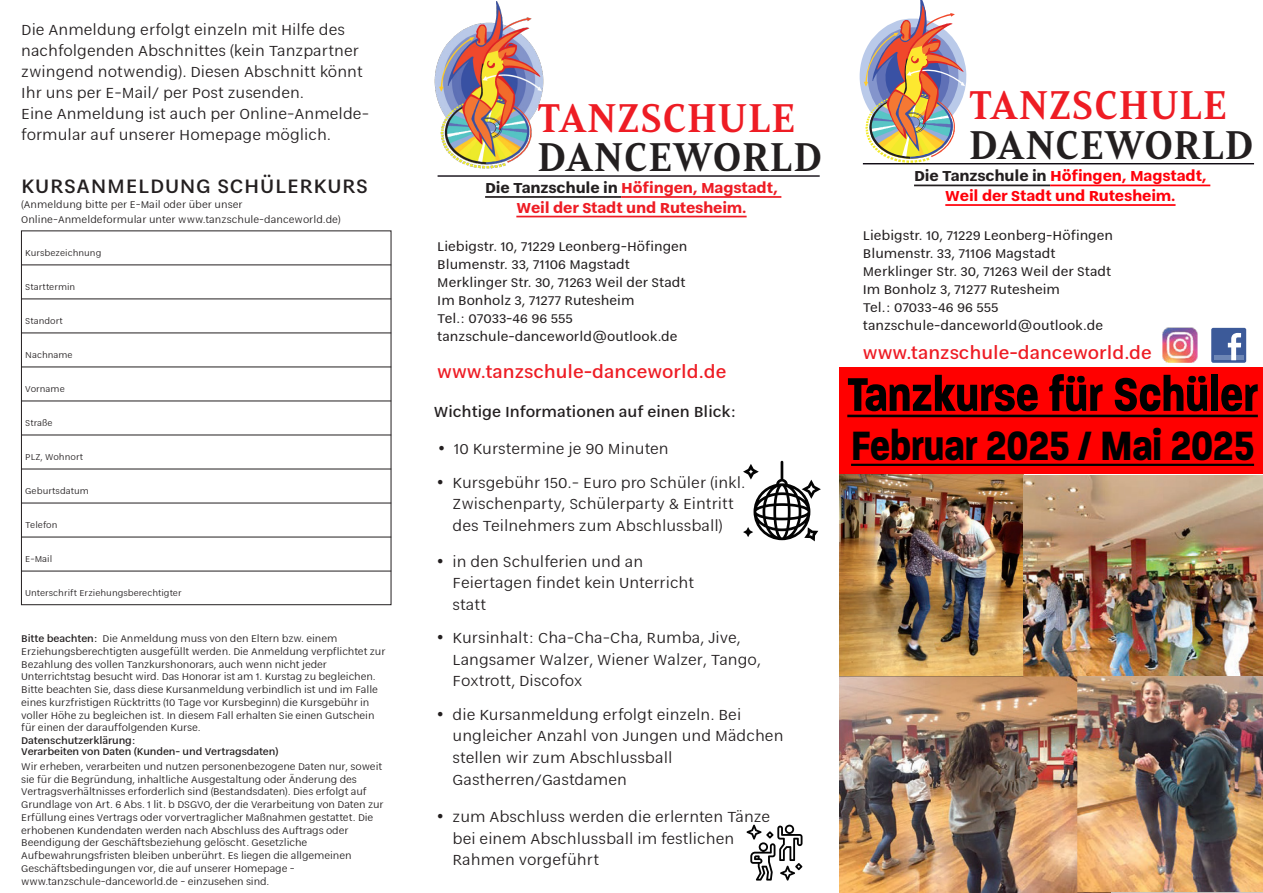
<style>
.page{position:relative;width:1263px;height:893px;background:#fff}
.page>*{position:absolute;margin:0;border:0;box-sizing:border-box;transform-origin:0 0}
.t1{font:700 51px "Paralucent Condensed";color:#000}
.t2{font:700 44.25px "Paralucent Condensed";color:#000}
.t3{font:39.75px "Mandrel Nor Bol";letter-spacing:.025em;color:#ee1c24}
.t4{font:39.75px "Mandrel Nor Bol";letter-spacing:.025em;color:#231f20}
.t5{font:500 24px "Narkiss Tam";letter-spacing:.03em;color:#231f20}
.t6{font:500 21.3px "Narkiss Tam";color:#ee1c24}
.t7{font:300 18px/21.6px "Narkiss Tam";color:#231f20}
.t8{font:500 18px "Narkiss Tam";color:#231f20}
.t9{font:700 17.85px/19.6px "Narkiss Tam";letter-spacing:-.01em;color:#ff000a;text-align:center}
.t10{font:700 17.85px/19.6px "Narkiss Tam";letter-spacing:-.01em;color:#ee1c24;text-align:center}
.t11{font:15.6px/18px "Narkiss Tam";color:#231f20}
.t12{font:300 12px/12.8px "Narkiss Tam";letter-spacing:-.01em;color:#231f20}
.t13{font:500 12px/10.5px "Narkiss Tam";letter-spacing:-.01em;color:#231f20}
.t14{font:300 10.5px "Narkiss Tam";color:#231f20}
.s1{font-weight:500}
.s2{color:#231f20}
.s3{font-family:"Times New Roman";font-weight:400}
</style>
<div class="page">
<img style="left:840px;top:676px;width:237px;height:217px">
<img style="left:840px;top:473px;width:184px;height:203px">
<img style="left:1024px;top:475px;width:239px;height:201px">
<img style="left:1077px;top:676px;width:186px;height:217px">
<svg style="left:859px;top:0;width:108px;height:163px"></svg>
<hr style="left:914px;top:185px;width:136px;height:1px;background:#231f20">
<hr style="left:1050px;top:185px;width:160px;height:1px;background:#ff000a">
<hr style="left:945px;top:204px;width:230px;height:2px;background:#ff000a">
<div style="left:1211px;top:328px;width:35px;height:35px;background:#3c5a99;border-radius:2px"></div>
<div style="left:1214px;top:355px;width:30px;height:5px;background:#6d86b5"></div>
<svg style="left:1228px;top:333px;width:13px;height:27px"></svg>
<hr style="left:485px;top:196px;width:136px;height:2px;background:#231f20">
<hr style="left:621px;top:196px;width:160px;height:2px;background:#ee1c24">
<hr style="left:516px;top:216px;width:231px;height:1px;background:#ee1c24">
<hr style="left:863px;top:163px;width:391px;height:1px;background:#120d15">
<hr style="left:438px;top:175px;width:382px;height:2px;background:#120d15">
<div style="left:21px;top:231px;width:370px;height:374px;border:1px solid #231f20"></div>
<hr style="left:21px;top:265px;width:370px;height:1px;background:#231f20">
<hr style="left:21px;top:299px;width:370px;height:1px;background:#231f20">
<hr style="left:21px;top:333px;width:370px;height:1px;background:#231f20">
<hr style="left:21px;top:367px;width:370px;height:1px;background:#231f20">
<hr style="left:21px;top:401px;width:370px;height:1px;background:#231f20">
<hr style="left:21px;top:435px;width:370px;height:1px;background:#231f20">
<hr style="left:21px;top:469px;width:370px;height:1px;background:#231f20">
<hr style="left:21px;top:503px;width:370px;height:1px;background:#231f20">
<hr style="left:21px;top:537px;width:370px;height:1px;background:#231f20">
<hr style="left:21px;top:571px;width:370px;height:1px;background:#231f20">
<img style="left:1162px;top:328px;width:35px;height:35px">
<img style="left:434px;top:1px;width:110px;height:167px">
<div style="left:840px;top:367px;width:423px;height:106px;background:#f00"></div>
<hr style="left:847px;top:415px;width:411px;height:2px;background:#000">
<hr style="left:851px;top:464px;width:403px;height:2px;background:#000">
<svg style="left:743px;top:461px;width:78px;height:80px"></svg>
<svg style="left:747px;top:825px;width:55px;height:56px"></svg>
<p class="t7" style="left:21px;top:20px;width:349px;line-height:21px">Die Anmeldung erfolgt einzeln mit Hilfe des nachfolgenden Abschnittes (kein Tanzpartner zwingend notwendig). Diesen Abschnitt könnt Ihr uns per E-Mail/ per Post zusenden.<br>Eine Anmeldung ist auch per Online-Anmelde&shy;formular auf unserer Homepage möglich.</p>
<h3 class="t5" style="left:21px;top:174px;width:348px">KURSANMELDUNG SCHÜLERKURS</h3>
<p class="t12" style="left:21px;top:198px;width:321px;line-height:15.1px">(Anmeldung bitte per E-Mail oder über unser<br>Online-Anmeldeformular unter www.tanzschule-danceworld.de)</p>
<p class="t14" style="left:25px;top:247px;width:78px">Kursbezeichnung</p>
<p class="t14" style="left:25px;top:282px;width:52px">Starttermin</p>
<p class="t14" style="left:25px;top:316px;width:39px">Standort</p>
<p class="t14" style="left:25px;top:349px;width:49px">Nachname</p>
<p class="t14" style="left:25px;top:384px;width:41px">Vorname</p>
<p class="t14" style="left:25px;top:418px;width:29px">Straße</p>
<p class="t14" style="left:25px;top:452px;width:59px">PLZ, Wohnort</p>
<p class="t14" style="left:25px;top:486px;width:65px">Geburtsdatum</p>
<p class="t14" style="left:25px;top:520px;width:34px">Telefon</p>
<p class="t14" style="left:25px;top:554px;width:29px">E-Mail</p>
<p class="t14" style="left:25px;top:588px;width:158px">Unterschrift Erziehungsberechtigter</p>
<p class="t12" style="left:21px;top:633px;width:366px"><span class="s1">Bitte beachten:</span> Die Anmeldung muss von den Eltern bzw. einem Erziehungsberechtigten ausgefüllt werden. Die Anmeldung verpflichtet zur Bezahlung des vollen Tanzkurshonorars, auch wenn nicht jeder Unterrichtstag besucht wird. Das Honorar ist am 1. Kurstag zu begleichen.<br>Bitte beachten Sie, dass diese Kursanmeldung verbindlich ist und im Falle eines kurzfristigen Rücktritts (10 Tage vor Kursbeginn) die Kursgebühr in voller Höhe zu begleichen ist. In diesem Fall erhalten Sie einen Gutschein für einen der darauffolgenden Kurse.</p>
<p class="t13" style="left:21px;top:736px;width:259px">Datenschutzerklärung:<br>Verarbeiten von Daten (Kunden- und Vertragsdaten)</p>
<p class="t12" style="left:21px;top:760px;width:364px">Wir erheben, verarbeiten und nutzen personenbezogene Daten nur, soweit sie für die Begründung, inhaltliche Ausgestaltung oder Änderung des Vertragsverhältnisses erforderlich sind (Bestandsdaten). Dies erfolgt auf Grundlage von Art. 6 Abs. 1 lit. b DSGVO, der die Verarbeitung von Daten zur Erfüllung eines Vertrags oder vorvertraglicher Maßnahmen gestattet. Die erhobenen Kundendaten werden nach Abschluss des Auftrags oder Beendigung der Geschäftsbeziehung gelöscht. Gesetzliche Aufbewahrungsfristen bleiben unberührt. Es liegen die allgemeinen Geschäftsbedingungen vor, die auf unserer Homepage - www.tanzschule-danceworld.de - einzusehen sind.</p>
<h3 class="t3" style="left:537px;top:94px;width:259px">TANZSCHULE</h3>
<h3 class="t4" style="left:537px;top:134px;width:286px">DANCEWORLD</h3>
<h3 class="t10" style="left:485px;top:179px;width:294px"><span class="s2">Die Tanzschule in</span> Höfingen, Magstadt,<br>Weil der Stadt und Rutesheim.</h3>
<h3 class="t11" style="left:437px;top:238px;width:252px">Liebigstr. 10, 71229 Leonberg-Höfingen Blumenstr. 33, 71106 Magstadt Merklinger Str. 30, 71263 Weil der Stadt Im Bonholz 3, 71277 Rutesheim<br>Tel.: 07033-46 96 555 tanzschule-danceworld@outlook.de</h3>
<h3 class="t6" style="left:437px;top:361px;width:291px">www.tanzschule-danceworld.de</h3>
<h3 class="t8" style="left:434px;top:403px;width:304px">Wichtige Informationen auf einen Blick:</h3>
<h3 class="t7" style="left:438px;top:439px;width:232px"><span class="s3">•</span> 10 Kurstermine je 90 Minuten</h3>
<h3 class="t7" style="left:437px;top:472px;width:310px;text-align:center"><span class="s3">•</span> Kursgebühr 150.- Euro pro Schüler (inkl.<br>Zwischenparty, Schülerparty &amp; Eintritt des Teilnehmers zum Abschlussball)</h3>
<h3 class="t7" style="left:453px;top:552px;width:243px;text-indent:-15px"><span class="s3">•</span> in den Schulferien und an<br>Feiertagen findet kein Unterricht statt</h3>
<h3 class="t7" style="left:453px;top:628px;width:310px;text-indent:-15px"><span class="s3">•</span> Kursinhalt: Cha-Cha-Cha, Rumba, Jive,<br>Langsamer Walzer, Wiener Walzer, Tango,<br>Foxtrott, Discofox</h3>
<h3 class="t7" style="left:453px;top:705px;width:332px;text-indent:-15px"><span class="s3">•</span> die Kursanmeldung erfolgt einzeln. Bei ungleicher Anzahl von Jungen und Mädchen stellen wir zum Abschlussball Gastherren/Gastdamen</h3>
<h3 class="t7" style="left:453px;top:807px;width:319px;text-indent:-15px"><span class="s3">•</span> zum Abschluss werden die erlernten Tänze bei einem Abschlussball im festlichen<br>Rahmen vorgeführt</h3>
<h3 class="t3" style="left:969px;top:81px;width:259px">TANZSCHULE</h3>
<h3 class="t4" style="left:969px;top:121px;width:286px">DANCEWORLD</h3>
<h3 class="t9" style="left:914px;top:167px;width:294px"><span class="s2">Die Tanzschule in</span> Höfingen, Magstadt,<br>Weil der Stadt und Rutesheim.</h3>
<h3 class="t11" style="left:863px;top:227px;width:252px">Liebigstr. 10, 71229 Leonberg-Höfingen Blumenstr. 33, 71106 Magstadt Merklinger Str. 30, 71263 Weil der Stadt Im Bonholz 3, 71277 Rutesheim<br>Tel.: 07033-46 96 555 tanzschule-danceworld@outlook.de</h3>
<h3 class="t6" style="left:863px;top:342px;width:291px">www.tanzschule-danceworld.de</h3>
<h1 class="t1" style="left:847px;top:364px;width:412px">Tanzkurse für Schüler</h1>
<h2 class="t2" style="left:851px;top:420px;width:404px">Februar 2025 / Mai 2025</h2>
</div>
